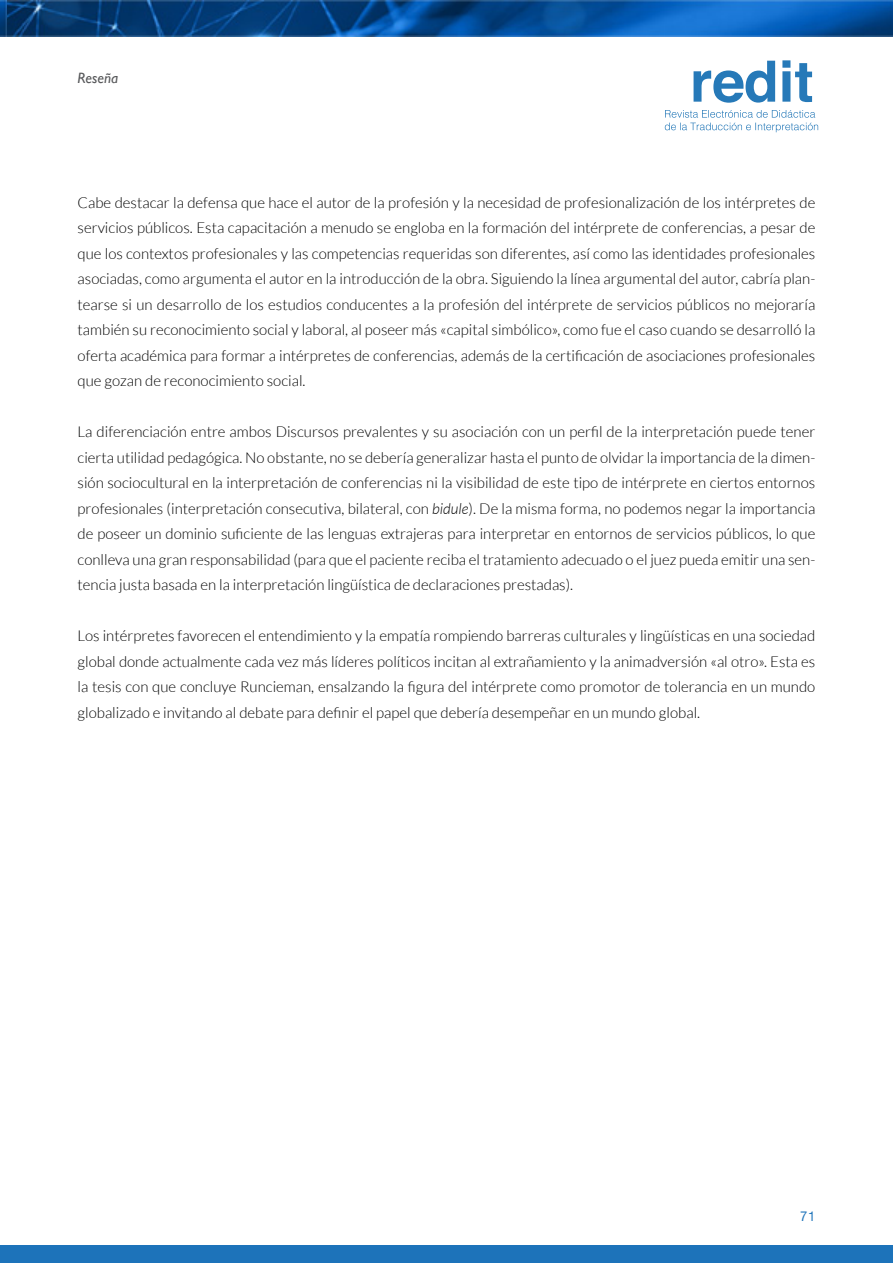
<style>
.page{position:relative;width:893px;height:1263px;background:#fff}
.page>*{position:absolute;margin:0;border:0;box-sizing:border-box;transform-origin:0 0}
.parrafo{font:300 15px/25.5px "Lato";color:#000;text-align:justify}
.t1{font:italic 15px "Gill Sans";color:#57585a}
.t2{font:13.5px "Helvetica Neue";color:#1d73ba;scale:.96 1}
.s1{font-style:italic}
</style>
<div class="page">
<img style="left:7px;top:0;width:886px;height:36px">
<div style="left:0;top:1245px;width:893px;height:18px;background:#1d73ba"></div>
<svg style="left:665px;top:110px;width:153px;height:22px"></svg>
<svg style="left:694px;top:60px;width:118px;height:43px"></svg>
<img style="left:0;top:0;width:7px;height:36px">
<p class="t1" style="left:78px;top:70px;width:42px">Reseña</p>
<p class="parrafo" style="left:78px;top:190px;width:739px">Cabe destacar la defensa que hace el autor de la profesión y la necesidad de profesionalización de los intérpretes de servicios públicos. Esta capacitación a menudo se engloba en la formación del intérprete de conferencias, a pesar de que los contextos profesionales y las competencias requeridas son diferentes, así como las identidades profesionales asociadas, como argumenta el autor en la introducción de la obra. Siguiendo la línea argumental del autor, cabría plan&shy;tearse si un desarrollo de los estudios conducentes a la profesión del intérprete de servicios públicos no mejoraría también su reconocimiento social y laboral, al poseer más «capital simbólico», como fue el caso cuando se desarrolló la oferta académica para formar a intérpretes de conferencias, además de la certificación de asociaciones profesionales que gozan de reconocimiento social.</p>
<p class="parrafo" style="left:78px;top:419px;width:739px">La diferenciación entre ambos Discursos prevalentes y su asociación con un perfil de la interpretación puede tener cierta utilidad pedagógica. No obstante, no se debería generalizar hasta el punto de olvidar la importancia de la dimen&shy;sión sociocultural en la interpretación de conferencias ni la visibilidad de este tipo de intérprete en ciertos entornos profesionales (interpretación consecutiva, bilateral, con <span class="s1">bidule</span>). De la misma forma, no podemos negar la importancia de poseer un dominio suficiente de las lenguas extrajeras para interpretar en entornos de servicios públicos, lo que conlleva una gran responsabilidad (para que el paciente reciba el tratamiento adecuado o el juez pueda emitir una sen&shy;tencia justa basada en la interpretación lingüística de declaraciones prestadas).</p>
<p class="parrafo" style="left:78px;top:623px;width:739px">Los intérpretes favorecen el entendimiento y la empatía rompiendo barreras culturales y lingüísticas en una sociedad global donde actualmente cada vez más líderes políticos incitan al extrañamiento y la animadversión «al otro». Esta es la tesis con que concluye Runcieman, ensalzando la figura del intérprete como promotor de tolerancia en un mundo globalizado e invitando al debate para definir el papel que debería desempeñar en un mundo global.</p>
<p class="t2" style="left:800px;top:1206px;width:17px">71</p>
</div>
